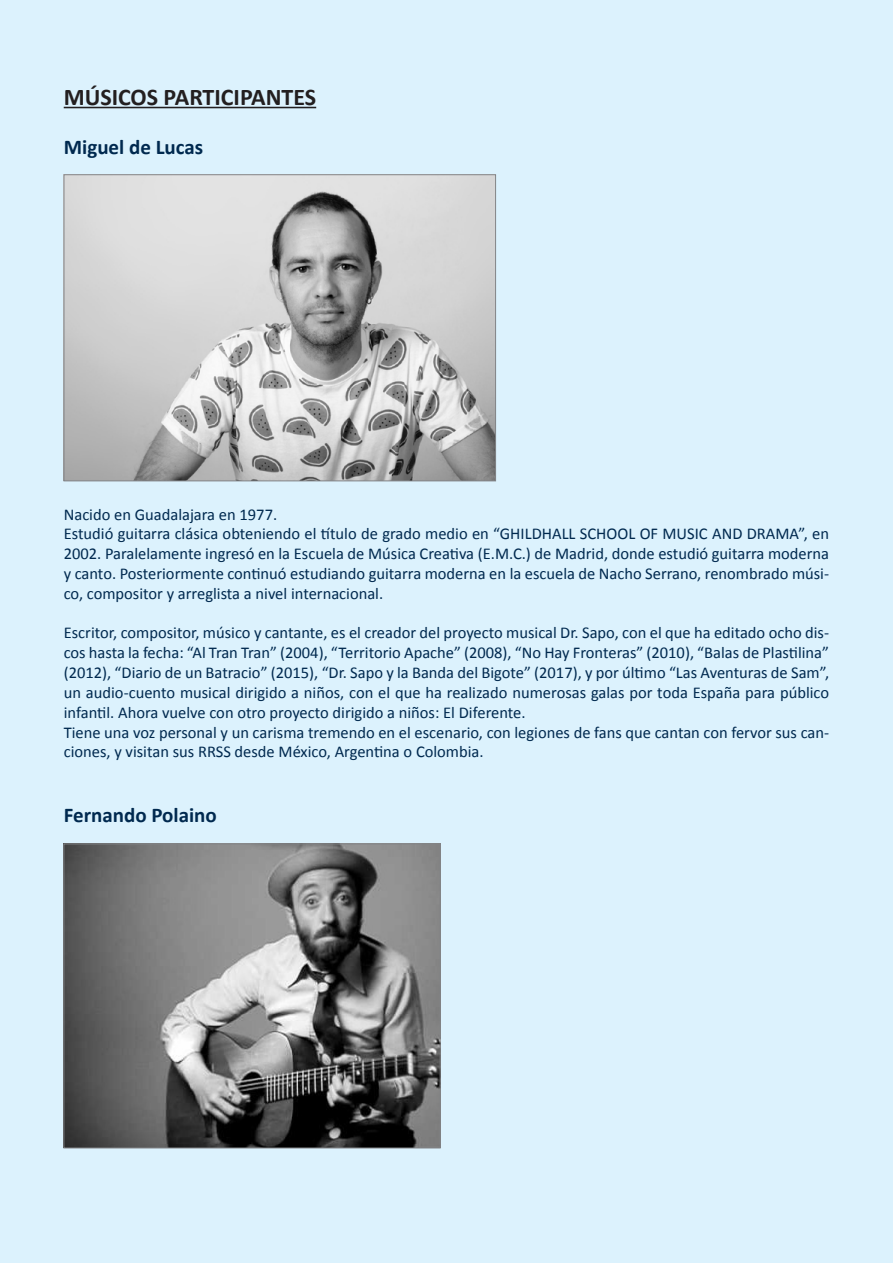
<style>
.page{position:relative;width:893px;height:1263px;background:#dcf2fd}
.page>*{position:absolute;margin:0;border:0;box-sizing:border-box;transform-origin:0 0}
.t1{font:700 24px "Calibri";color:#231f20}
.t2{font:700 21px "Calibri";color:#00294f}
.t3{font:16.5px/19.8px "Calibri";color:#00294f}
</style>
<div class="page">
<img style="left:66px;top:846px;width:372px;height:300px">
<div style="left:64px;top:844px;width:376px;height:304px;border:1px solid #828487"></div>
<hr style="left:64px;top:107px;width:252px;height:1px;background:#231f20">
<img style="left:66px;top:177px;width:428px;height:302px">
<div style="left:64px;top:175px;width:432px;height:306px;border:1px solid #828487"></div>
<h1 class="t1" style="left:64px;top:81px;width:254px">MÚSICOS PARTICIPANTES</h1>
<p class="t2" style="left:64px;top:134px;width:141px">Miguel de Lucas</p>
<p class="t3" style="left:64px;top:504px;width:767px">Nacido en Guadalajara en 1977.<br>Estudió guitarra clásica obteniendo el título de grado medio en “GHILDHALL SCHOOL OF MUSIC AND DRAMA”, en 2002. Paralelamente ingresó en la Escuela de Música Creativa (E.M.C.) de Madrid, donde estudió guitarra moderna y canto. Posteriormente continuó estudiando guitarra moderna en la escuela de Nacho Serrano, renombrado músi&shy;co, compositor y arreglista a nivel internacional.</p>
<p class="t3" style="left:64px;top:623px;width:767px">Escritor, compositor, músico y cantante, es el creador del proyecto musical Dr. Sapo, con el que ha editado ocho dis&shy;cos hasta la fecha: “Al Tran Tran” (2004), “Territorio Apache” (2008), “No Hay Fronteras” (2010), “Balas de Plastilina” (2012), “Diario de un Batracio” (2015), “Dr. Sapo y la Banda del Bigote” (2017), y por último “Las Aventuras de Sam”, un audio-cuento musical dirigido a niños, con el que ha realizado numerosas galas por toda España para público infantil. Ahora vuelve con otro proyecto dirigido a niños: El Diferente.<br>Tiene una voz personal y un carisma tremendo en el escenario, con legiones de fans que cantan con fervor sus can&shy;ciones, y visitan sus RRSS desde México, Argentina o Colombia.</p>
<p class="t2" style="left:64px;top:802px;width:154px">Fernando Polaino</p>
</div>
